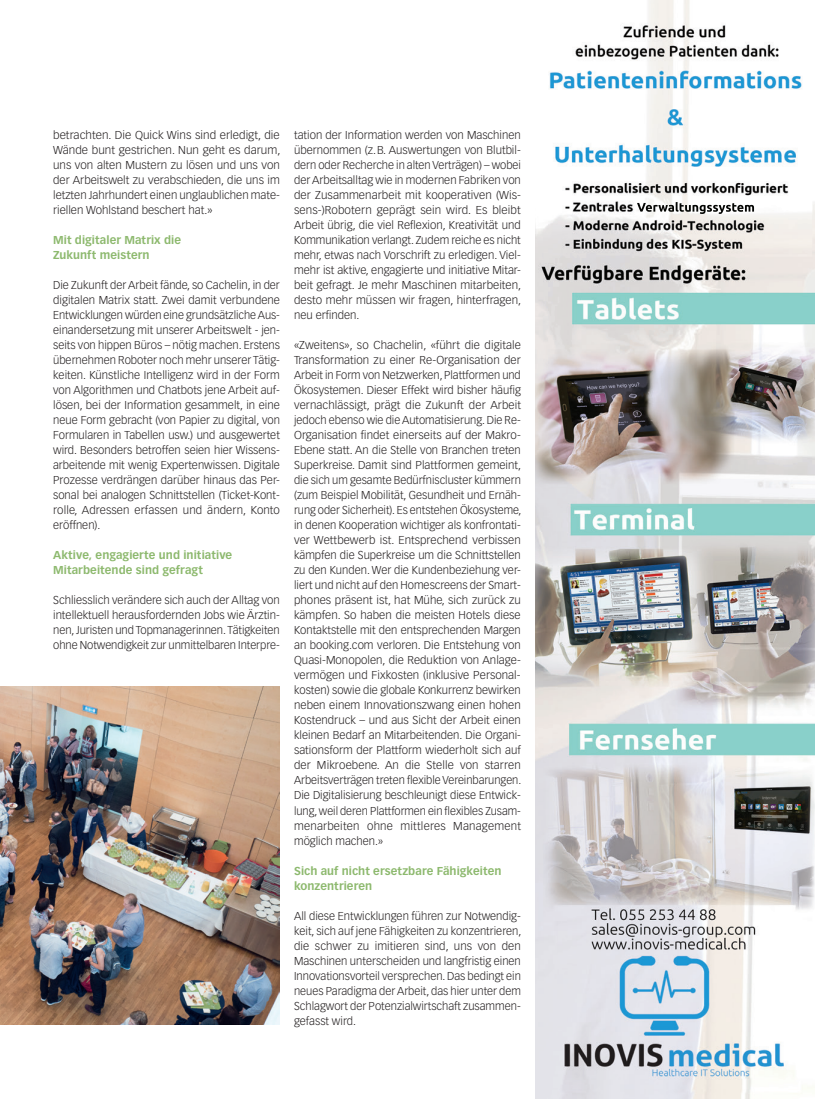
<style>
.page{position:relative;width:815px;height:1099px;background:#fff}
.page>*{position:absolute;margin:0;border:0;box-sizing:border-box;transform-origin:0 0}
.t1{font:300 11.25px/15px "Vectora LT Std";color:#231f20;text-align:justify}
.t2{font:300 11.25px/15px "Vectora LT Std";color:#231f20;text-align:justify;scale:1.04 1}
.t3{font:700 11.25px/15px "Vectora LT Std";letter-spacing:.005em;color:#8db96e}
</style>
<div class="page">
<img style="left:0;top:687px;width:280px;height:337px">
<img style="left:535px;top:0;width:280px;height:1098px">
<p class="t2" style="left:53px;top:128px;width:220px">betrachten. Die Quick Wins sind erledigt, die Wände bunt gestrichen. Nun geht es darum, uns von alten Mustern zu lösen und uns von der Arbeitswelt zu verabschieden, die uns im letzten Jahrhundert einen unglaublichen mate&shy;riellen Wohlstand beschert hat.»</p>
<p class="t3" style="left:53px;top:233px;width:129px">Mit digitaler Matrix die<br>Zukunft meistern</p>
<p class="t1" style="left:53px;top:278px;width:228px">Die Zukunft der Arbeit fände, so Cachelin, in der digitalen Matrix statt. Zwei damit verbundene Entwicklungen würden eine grundsätzliche Aus&shy;einandersetzung mit unserer Arbeitswelt - jen&shy;seits von hippen Büros – nötig machen. Erstens übernehmen Roboter noch mehr unserer Tätig&shy;keiten. Künstliche Intelligenz wird in der Form von Algorithmen und Chatbots jene Arbeit auf&shy;lösen, bei der Information gesammelt, in eine neue Form gebracht (von Papier zu digital, von Formularen in Tabellen usw.) und ausgewertet wird. Besonders betroffen seien hier Wissens&shy;arbeitende mit wenig Expertenwissen. Digitale Prozesse verdrängen darüber hinaus das Per&shy;sonal bei analogen Schnittstellen (Ticket-Kont&shy;rolle, Adressen erfassen und ändern, Konto eröffnen).</p>
<p class="t3" style="left:53px;top:548px;width:181px">Aktive, engagierte und initiative<br>Mitarbeitende sind gefragt</p>
<p class="t1" style="left:53px;top:593px;width:228px">Schliesslich verändere sich auch der Alltag von intellektuell herausfordernden Jobs wie Ärztin&shy;nen, Juristen und Topmanagerinnen. Tätigkeiten ohne Notwendigkeit zur unmittelbaren Interpre-</p>
<p class="t1" style="left:294px;top:128px;width:229px">tation der Information werden von Maschinen übernommen (z.B. Auswertungen von Blutbil&shy;dern oder Recherche in alten Verträgen) – wobei der Arbeitsalltag wie in modernen Fabriken von der Zusammenarbeit mit kooperativen (Wis&shy;sens-)Robotern geprägt sein wird. Es bleibt Arbeit übrig, die viel Reflexion, Kreativität und Kommunikation verlangt. Zudem reiche es nicht mehr, etwas nach Vorschrift zu erledigen. Viel&shy;mehr ist aktive, engagierte und initiative Mitar&shy;beit gefragt. Je mehr Maschinen mitarbeiten, desto mehr müssen wir fragen, hinterfragen, neu erfinden.</p>
<p class="t1" style="left:294px;top:338px;width:229px;text-align:left">«Zweitens», so Chachelin, «führt die digitale Transformation zu einer Re-Organisation der Arbeit in Form von Netzwerken, Plattformen und Ökosystemen. Dieser Effekt wird bisher häufig vernachlässigt, prägt die Zukunft der Arbeit jedoch ebenso wie die Automatisierung. Die Re-Organisation findet einerseits auf der Makro-Ebene statt. An die Stelle von Branchen treten Superkreise. Damit sind Plattformen gemeint, die sich um gesamte Bedürfniscluster kümmern (zum Beispiel Mobilität, Gesundheit und Ernäh&shy;rung oder Sicherheit). Es entstehen Ökosysteme, in denen Kooperation wichtiger als konfrontati&shy;ver Wettbewerb ist. Entsprechend verbissen kämpfen die Superkreise um die Schnittstellen zu den Kunden. Wer die Kundenbeziehung ver&shy;liert und nicht auf den Homescreens der Smart&shy;phones präsent ist, hat Mühe, sich zurück zu kämpfen. So haben die meisten Hotels diese Kontaktstelle mit den entsprechenden Margen an booking.com verloren. Die Entstehung von Quasi-Monopolen, die Reduktion von Anlage&shy;vermögen und Fixkosten (inklusive Personal&shy;kosten) sowie die globale Konkurrenz bewirken neben einem Innovationszwang einen hohen Kostendruck – und aus Sicht der Arbeit einen kleinen Bedarf an Mitarbeitenden. Die Organi&shy;sationsform der Plattform wiederholt sich auf der Mikroebene. An die Stelle von starren Arbeitsverträgen treten flexible Vereinbarungen.<br>Die Digitalisierung beschleunigt diese Entwick&shy;lung, weil deren Plattformen ein flexibles Zusam&shy;menarbeiten ohne mittleres Management möglich machen.»</p>
<p class="t3" style="left:294px;top:863px;width:209px">Sich auf nicht ersetzbare Fähigkeiten konzentrieren</p>
<p class="t1" style="left:294px;top:908px;width:229px">All diese Entwicklungen führen zur Notwendig&shy;keit, sich auf jene Fähigkeiten zu konzentrieren, die schwer zu imitieren sind, uns von den Maschinen unterscheiden und langfristig einen Innovationsvorteil versprechen. Das bedingt ein neues Paradigma der Arbeit, das hier unter dem Schlagwort der Potenzialwirtschaft zusammen&shy;gefasst wird.</p>
</div>
